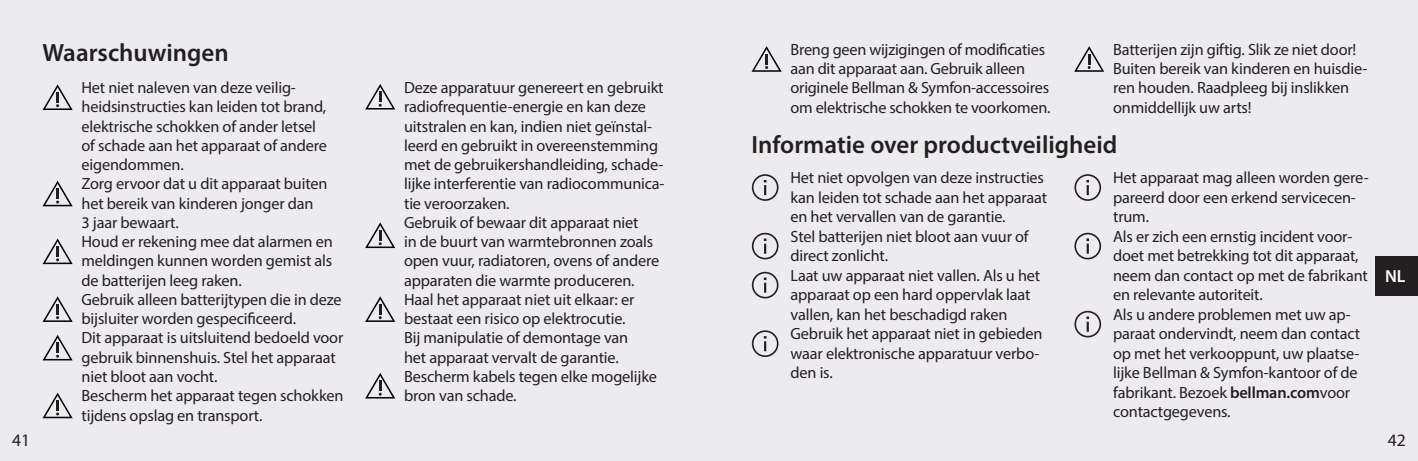
<style>
.page{position:relative;width:1418px;height:461px;background:#fff}
.page>*{position:absolute;margin:0;border:0;box-sizing:border-box;transform-origin:0 0}
.t1{font:600 25px "Myriad Pro";color:#231f20}
.t2{font:17.5px "Myriad Pro";color:#231f20}
.t3{font:600 17.5px "Myriad Pro";color:#fff}
.t4{font:16.25px/19.2px "Myriad Pro";letter-spacing:-.01em;color:#231f20}
.s1{font-weight:600}
</style>
<div class="page">
<div style="left:0;top:0;width:1417px;height:461px;background:#ececee"></div>
<svg style="left:43px;top:84px;width:30px;height:26px"></svg>
<svg style="left:43px;top:181px;width:30px;height:25px"></svg>
<svg style="left:43px;top:238px;width:30px;height:26px"></svg>
<svg style="left:43px;top:296px;width:30px;height:26px"></svg>
<svg style="left:43px;top:335px;width:30px;height:25px"></svg>
<svg style="left:43px;top:392px;width:30px;height:26px"></svg>
<svg style="left:365px;top:84px;width:30px;height:25px"></svg>
<svg style="left:365px;top:222px;width:30px;height:26px"></svg>
<svg style="left:365px;top:296px;width:30px;height:26px"></svg>
<svg style="left:365px;top:373px;width:30px;height:25px"></svg>
<svg style="left:752px;top:174px;width:26px;height:27px"></svg>
<svg style="left:752px;top:233px;width:26px;height:26px"></svg>
<svg style="left:752px;top:272px;width:26px;height:26px"></svg>
<svg style="left:752px;top:330px;width:26px;height:27px"></svg>
<svg style="left:1074px;top:174px;width:27px;height:27px"></svg>
<svg style="left:1074px;top:233px;width:27px;height:26px"></svg>
<svg style="left:1074px;top:311px;width:27px;height:26px"></svg>
<svg style="left:751px;top:46px;width:30px;height:26px"></svg>
<svg style="left:1074px;top:46px;width:30px;height:26px"></svg>
<div style="left:1375px;top:256px;width:42px;height:39px;background:#231f20"></div>
<p class="t2" style="left:12px;top:429px;width:19px">41</p>
<p class="t1" style="left:43px;top:37px;width:188px">Waarschuwingen</p>
<p class="t4" style="left:81px;top:78px;width:247px">Het niet naleven van deze veilig&shy;heidsinstructies kan leiden tot brand, elektrische schokken of ander letsel of schade aan het apparaat of andere eigendommen.</p>
<p class="t4" style="left:81px;top:174px;width:247px">Zorg ervoor dat u dit apparaat buiten het bereik van kinderen jonger dan<br>3 jaar bewaart.</p>
<p class="t4" style="left:81px;top:232px;width:253px;text-align:justify">Houd er rekening mee dat alarmen en meldingen kunnen worden gemist als de batterijen leeg raken.</p>
<p class="t4" style="left:81px;top:289px;width:262px">Gebruik alleen batterijtypen die in deze bijsluiter worden gespecificeerd.</p>
<p class="t4" style="left:81px;top:328px;width:263px">Dit apparaat is uitsluitend bedoeld voor gebruik binnenshuis. Stel het apparaat niet bloot aan vocht.</p>
<p class="t4" style="left:81px;top:386px;width:263px">Bescherm het apparaat tegen schokken tijdens opslag en transport.</p>
<p class="t4" style="left:404px;top:78px;width:262px">Deze apparatuur genereert en gebruikt radiofrequentie-energie en kan deze uitstralen en kan, indien niet geïnstal&shy;leerd en gebruikt in overeenstemming met de gebruikershandleiding, schade&shy;lijke interferentie van radiocommunica&shy;tie veroorzaken.</p>
<p class="t4" style="left:404px;top:212px;width:256px">Gebruik of bewaar dit apparaat niet<br>in de buurt van warmtebronnen zoals open vuur, radiatoren, ovens of andere apparaten die warmte produceren.</p>
<p class="t4" style="left:404px;top:289px;width:232px">Haal het apparaat niet uit elkaar: er bestaat een risico op elektrocutie.<br>Bij manipulatie of demontage van het apparaat vervalt de garantie.</p>
<p class="t4" style="left:404px;top:366px;width:254px">Bescherm kabels tegen elke mogelijke bron van schade.</p>
<p class="t4" style="left:790px;top:39px;width:261px">Breng geen wijzigingen of modificaties aan dit apparaat aan. Gebruik alleen originele Bellman &amp; Symfon-accessoires om elektrische schokken te voorkomen.</p>
<p class="t4" style="left:1113px;top:39px;width:256px">Batterijen zijn giftig. Slik ze niet door!<br>Buiten bereik van kinderen en huisdie&shy;ren houden. Raadpleeg bij inslikken onmiddellijk uw arts!</p>
<p class="t1" style="left:751px;top:129px;width:367px">Informatie over productveiligheid</p>
<p class="t4" style="left:790px;top:168px;width:258px">Het niet opvolgen van deze instructies kan leiden tot schade aan het apparaat en het vervallen van de garantie.</p>
<p class="t4" style="left:790px;top:226px;width:240px">Stel batterijen niet bloot aan vuur of direct zonlicht.</p>
<p class="t4" style="left:790px;top:265px;width:251px">Laat uw apparaat niet vallen. Als u het apparaat op een hard oppervlak laat vallen, kan het beschadigd raken</p>
<p class="t4" style="left:790px;top:324px;width:253px">Gebruik het apparaat niet in gebieden waar elektronische apparatuur verbo&shy;den is.</p>
<p class="t4" style="left:1113px;top:168px;width:257px">Het apparaat mag alleen worden gere&shy;pareerd door een erkend servicecen&shy;trum.</p>
<p class="t4" style="left:1113px;top:226px;width:256px">Als er zich een ernstig incident voor&shy;doet met betrekking tot dit apparaat, neem dan contact op met de fabrikant en relevante autoriteit.</p>
<p class="t4" style="left:1113px;top:304px;width:249px">Als u andere problemen met uw ap&shy;paraat ondervindt, neem dan contact op met het verkooppunt, uw plaatse&shy;lijke Bellman &amp; Symfon-kantoor of de fabrikant. Bezoek <span class="s1">bellman.com</span>voor contactgegevens.</p>
<p class="t3" style="left:1384px;top:264px;width:22px">NL</p>
<p class="t2" style="left:1387px;top:429px;width:19px">42</p>
</div>
